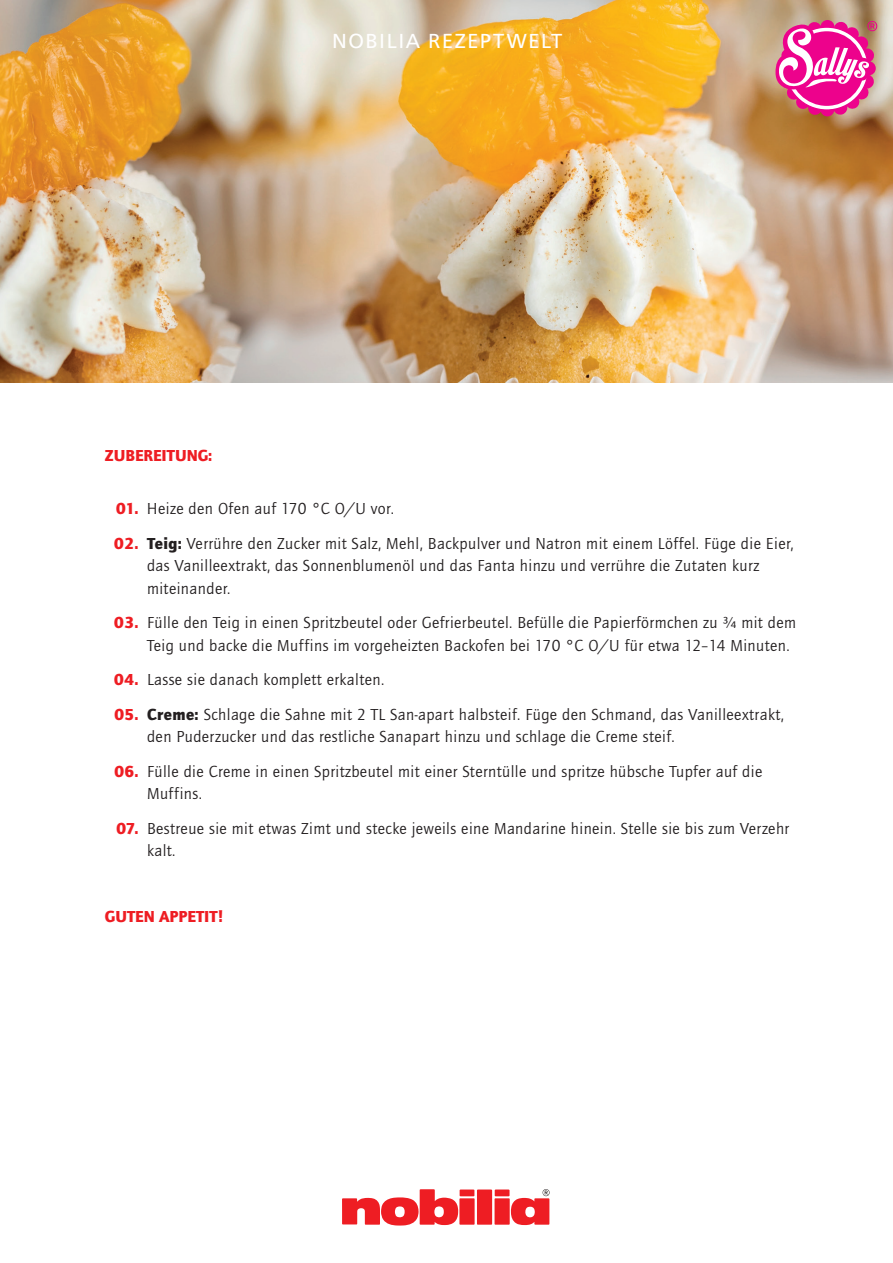
<style>
.page{position:relative;width:893px;height:1263px;background:#fff}
.page>*{position:absolute;margin:0;border:0;box-sizing:border-box;transform-origin:0 0}
.t1{font:21px "Frutus T";letter-spacing:.075em;color:#fff}
.t2{font:16.5px/22.5px "Quay Itc T Boo";letter-spacing:.025em;color:#231f20}
.t3{font:900 16.5px "Quay Itc T";color:#ee1d23}
.s1{font-family:"Quay Itc T";font-weight:900;color:#ee1d23}
.s2{font-family:"Quay Itc T";font-weight:900}
</style>
<div class="page">
<img style="left:0;top:0;width:892px;height:383px">
<svg style="left:342px;top:1189px;width:207px;height:36px"></svg>
<svg style="left:775px;top:21px;width:102px;height:95px"></svg>
<p class="t1" style="left:332px;top:29px;width:232px">NOBILIA REZEPTWELT</p>
<p class="t3" style="left:105px;top:446px;width:109px">ZUBEREITUNG:</p>
<p class="t2" style="left:116px;top:498px;width:279px"><span class="s1">01.</span> Heize den Ofen auf 170 °C O/U vor.</p>
<p class="t2" style="left:147px;top:532px;width:648px;text-indent:-33px"><span class="s1">02.</span> <span class="s2">Teig:</span> Verrühre den Zucker mit Salz, Mehl, Backpulver und Natron mit einem Löffel. Füge die Eier, das Vanilleextrakt, das Sonnenblumenöl und das Fanta hinzu und verrühre die Zutaten kurz miteinander.</p>
<p class="t2" style="left:147px;top:612px;width:651px;text-indent:-33px"><span class="s1">03.</span> Fülle den Teig in einen Spritzbeutel oder Gefrierbeutel. Befülle die Papierförmchen zu ¾ mit dem<br>Teig und backe die Muffins im vorgeheizten Backofen bei 170 °C O/U für etwa 12–14 Minuten.</p>
<p class="t2" style="left:114px;top:669px;width:272px"><span class="s1">04.</span> Lasse sie danach komplett erkalten.</p>
<p class="t2" style="left:147px;top:703px;width:638px;text-indent:-33px"><span class="s1">05.</span> <span class="s2">Creme:</span> Schlage die Sahne mit 2 TL San-apart halbsteif. Füge den Schmand, das Vanilleextrakt, den Puderzucker und das restliche Sanapart hinzu und schlage die Creme steif.</p>
<p class="t2" style="left:147px;top:760px;width:617px;text-indent:-33px"><span class="s1">06.</span> Fülle die Creme in einen Spritzbeutel mit einer Sterntülle und spritze hübsche Tupfer auf die<br>Muffins.</p>
<p class="t2" style="left:147px;top:817px;width:644px;text-indent:-31px"><span class="s1">07.</span> Bestreue sie mit etwas Zimt und stecke jeweils eine Mandarine hinein. Stelle sie bis zum Verzehr kalt.</p>
<p class="t3" style="left:105px;top:906px;width:121px">GUTEN APPETIT!</p>
</div>
